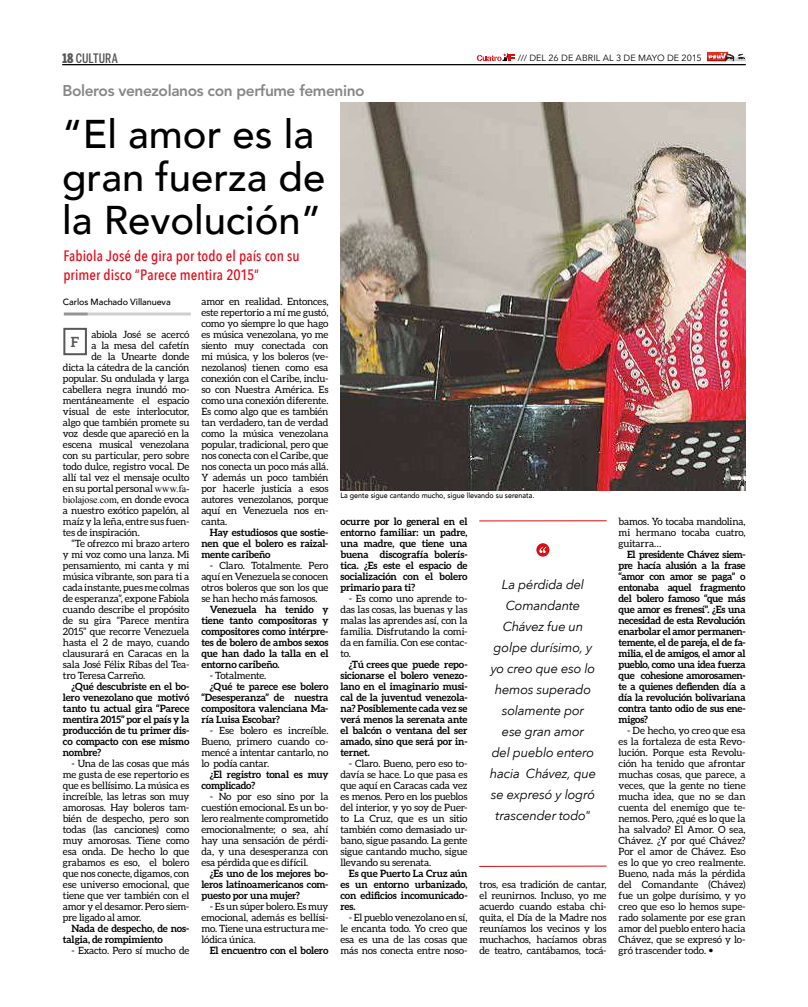
<style>
.page{position:relative;width:808px;height:1007px;background:#fff}
.page>*{position:absolute;margin:0;border:0;box-sizing:border-box;transform-origin:0 0}
.t1{font:500 40px/43px "Avenir";color:#000}
.t2{font:800 15.5px "Avenir LT Std";letter-spacing:-.025em;color:#878787}
.t3{font:500 15px/19px "Avenir Next Condensed";letter-spacing:.005em;color:#e30613}
.t4{font:700 14px "Aleo";color:#575756}
.t5{font:italic 13px/21px "Avenir Next";letter-spacing:-.02em;color:#000;text-align:center}
.t6{font:500 13px "Benton Sans Comp";letter-spacing:.005em;color:#575756}
.t7{font:10px/11px "Aleo";letter-spacing:-.015em;color:#000;text-align:justify}
.t8{font:700 10px/11px "Aleo";letter-spacing:-.015em;color:#000;text-align:justify}
.t9{font:10px "Times New Roman";letter-spacing:-.015em;color:#000}
.t10{font:9px "Avenir Next";letter-spacing:.015em;color:#000}
.t11{font:500 9px "Avenir";letter-spacing:-.005em;color:#000}
.t12{font:500 7.6px "Avenir";color:#000;scale:.94 1}
.s1{font-weight:900}
.s2{font-family:"Times New Roman"}
.s3{font-family:"Aleo"}
.s4{font-family:"Avenir Next Condensed";font-weight:700}
</style>
<div class="page">
<svg style="left:477px;top:53px;width:38px;height:8px"></svg>
<img style="left:707px;top:61px;width:39px;height:1px">
<svg style="left:707px;top:52px;width:38px;height:9px"></svg>
<hr style="left:62px;top:64px;width:684px;height:1px;background:#000">
<hr style="left:88px;top:312px;width:103px;height:3px;background:#b3b2b2">
<hr style="left:64px;top:312px;width:24px;height:3px;background:#575756">
<div style="left:63px;top:328px;width:24px;height:27px;border:2px solid #575756"></div>
<img style="left:340px;top:103px;width:405px;height:387px">
<svg style="left:536px;top:543px;width:13px;height:13px"></svg>
<hr style="left:479px;top:520px;width:127px;height:1px;background:#db0e15">
<svg style="left:479px;top:865px;width:128px;height:2px"></svg>
<h3 class="t6" style="left:62px;top:51px;width:57px"><span class="s1">18</span> CULTURA</h3>
<p class="t10" style="left:518px;top:50px;width:185px">/// DEL 26 DE ABRIL AL 3 DE MAYO DE 2015</p>
<h2 class="t2" style="left:62px;top:82px;width:304px">Boleros venezolanos con perfume femenino</h2>
<h1 class="t1" style="left:62px;top:110px;width:265px">“El amor es la gran fuerza de la Revolución”</h1>
<h3 class="t3" style="left:63px;top:247px;width:238px">Fabiola José de gira por todo el país con su primer disco “Parece mentira 2015”</h3>
<p class="t11" style="left:63px;top:294px;width:109px">Carlos Machado Villanueva</p>
<p class="t7" style="left:63px;top:328px;width:128px;text-align:right">abiola José se acercó<br>a la mesa del cafetín<br>de la Unearte donde<br>dicta la cátedra de la canción popular. Su ondulada y larga cabellera negra inundó mo&shy;mentáneamente el espacio visual de este interlocutor, algo que también promete su voz desde que apareció en la escena musical venezolana con su particular, pero sobre todo dulce, registro vocal. De allí tal vez el mensaje oculto en su portal personal <span class="s2">www.fa-</span></p>
<p class="t9" style="left:63px;top:492px;width:128px">biolajose.com<span class="s3">, en donde evoca</span></p>
<p class="t7" style="left:63px;top:504px;width:128px">a nuestro exótico papelón, al maíz y la leña, entre sus fuen&shy;tes de inspiración.</p>
<p class="t7" style="left:63px;top:537px;width:128px;text-indent:8px">“Te ofrezco mi brazo artero y mi voz como una lanza. Mi pensamiento, mi canta y mi música vibrante, son para ti a cada instante, pues me colmas de esperanza”, expone Fabiola cuando describe el propósito de su gira “Parece mentira 2015” que recorre Venezuela hasta el 2 de mayo, cuando clausurará en Caracas en la sala José Félix Ribas del Tea&shy;tro Teresa Carreño.</p>
<p class="t8" style="left:63px;top:680px;width:128px;text-indent:9px">¿Qué descubriste en el bo&shy;lero venezolano que motivó tanto tu actual gira “Parece mentira 2015” por el país y la producción de tu primer dis&shy;co compacto con ese mismo nombre?</p>
<p class="t7" style="left:63px;top:757px;width:128px;text-indent:8px">- Una de las cosas que más me gusta de ese repertorio es que es bellísimo. La música es increíble, las letras son muy amorosas. Hay boleros tam&shy;bién de despecho, pero son todas (las canciones) como muy amorosas. Tiene como esa onda. De hecho lo que grabamos es eso, el bolero que nos conecte, digamos, con ese universo emocional, que tiene que ver también con el amor y el desamor. Pero siem&shy;pre ligado al amor.</p>
<p class="t8" style="left:63px;top:922px;width:128px;text-indent:9px">Nada de despecho, de nos&shy;talgia, de rompimiento</p>
<p class="t7" style="left:71px;top:944px;width:119px">- Exacto. Pero sí mucho de</p>
<h3 class="t4" style="left:71px;top:333px;width:10px">F</h3>
<p class="t7" style="left:201px;top:295px;width:129px">amor en realidad. Entonces, este repertorio a mí me gustó, como yo siempre lo que hago es música venezolana, yo me siento muy conectada con mi música, y los boleros (ve&shy;nezolanos) tienen como esa conexión con el Caribe, inclu&shy;so con Nuestra América. Es como una conexión diferente.<br>Es como algo que es también tan verdadero, tan de verdad como la música venezolana popular, tradicional, pero que nos conecta con el Caribe, que nos conecta un poco más allá.<br>Y además un poco también por hacerle justicia a esos autores venezolanos, porque aquí en Venezuela nos en&shy;canta.</p>
<p class="t8" style="left:201px;top:526px;width:129px;text-indent:8px">Hay estudiosos que sostie&shy;nen que el bolero es raizal&shy;mente caribeño</p>
<p class="t7" style="left:201px;top:559px;width:129px;text-indent:8px">- Claro. Totalmente. Pero aquí en Venezuela se conocen otros boleros que son los que se han hecho más famosos.</p>
<p class="t8" style="left:201px;top:603px;width:129px;text-indent:8px">Venezuela ha tenido y tiene tanto compositoras y compositores como intérpre&shy;tes de bolero de ambos sexos que han dado la talla en el entorno caribeño.</p>
<p class="t7" style="left:210px;top:669px;width:58px">- Totalmente.</p>
<p class="t8" style="left:201px;top:680px;width:129px;text-indent:8px">¿Qué te parece ese bolero “Desesperanza” de nuestra compositora valenciana Ma&shy;ría Luisa Escobar?</p>
<p class="t7" style="left:201px;top:724px;width:129px;text-indent:8px">- Ese bolero es increíble.<br>Bueno, primero cuando co&shy;mencé a intentar cantarlo, no lo podía cantar.</p>
<p class="t8" style="left:201px;top:768px;width:129px;text-indent:8px">¿El registro tonal es muy complicado?</p>
<p class="t7" style="left:201px;top:790px;width:129px;text-indent:8px">- No por eso sino por la cuestión emocional. Es un bo&shy;lero realmente comprometido emocionalmente; o sea, ahí hay una sensación de pérdi&shy;da, y una desesperanza con esa pérdida que es difícil.</p>
<p class="t8" style="left:201px;top:867px;width:129px;text-indent:8px">¿Es uno de los mejores bo&shy;leros latinoamericanos com&shy;puesto por una mujer?</p>
<p class="t7" style="left:201px;top:900px;width:129px;text-indent:8px">- Es un súper bolero. Es muy emocional, además es bellísi&shy;mo. Tiene una estructura me&shy;lódica única.</p>
<p class="t8" style="left:210px;top:944px;width:120px">El encuentro con el bolero</p>
<p class="t12" style="left:340px;top:488px;width:208px">La gente sigue cantando mucho, sigue llevando su serenata.</p>
<p class="t8" style="left:340px;top:515px;width:129px">ocurre por lo general en el entorno familiar: un padre, una madre, que tiene una buena discografía bolerís&shy;tica. ¿Es este el espacio de socialización con el bolero primario para ti?</p>
<p class="t7" style="left:340px;top:592px;width:129px;text-indent:9px">- Es como uno aprende to&shy;das las cosas, las buenas y las malas las aprendes así, con la familia. Disfrutando la comi&shy;da en familia. Con ese contac&shy;to.</p>
<p class="t8" style="left:340px;top:658px;width:129px;text-indent:9px">¿Tú crees que puede repo&shy;sicionarse el bolero venezo&shy;lano en el imaginario musi&shy;cal de la juventud venezola&shy;na? Posiblemente cada vez se verá menos la serenata ante el balcón o ventana del ser amado, sino que será por in&shy;ternet.</p>
<p class="t7" style="left:340px;top:757px;width:129px;text-indent:9px">- Claro. Bueno, pero eso to&shy;davía se hace. Lo que pasa es que aquí en Caracas cada vez es menos. Pero en los pueblos del interior, y yo soy de Puer&shy;to La Cruz, que es un sitio también como demasiado ur&shy;bano, sigue pasando. La gente sigue cantando mucho, sigue llevando su serenata.</p>
<p class="t8" style="left:340px;top:867px;width:129px;text-indent:8px">Es que Puerto La Cruz aún es un entorno urbanizado, con edificios incomunicado&shy;res.</p>
<p class="t7" style="left:340px;top:911px;width:129px;text-indent:8px">- El pueblo venezolano en sí, le encanta todo. Yo creo que esa es una de las cosas que más nos conecta entre noso-</p>
<h3 class="t5" style="left:490px;top:573px;width:108px">La pérdida del<br>Comandante<br>Chávez fue un golpe durísimo, y yo creo que eso lo hemos superado solamente por<br>ese gran amor<br>del pueblo entero hacia Chávez, que se expresó y logró trascender todo"</h3>
<p class="t7" style="left:479px;top:878px;width:129px">tros, esa tradición de cantar, el reunirnos. Incluso, yo me acuerdo cuando estaba chi&shy;quita, el Día de la Madre nos reuníamos los vecinos y los muchachos, hacíamos obras de teatro, cantábamos, tocá-</p>
<p class="t7" style="left:618px;top:515px;width:129px">bamos. Yo tocaba mandolina, mi hermano tocaba cuatro, guitarra…</p>
<p class="t8" style="left:618px;top:548px;width:129px;text-indent:8px">El presidente Chávez siem&shy;pre hacía alusión a la frase “amor con amor se paga” o entonaba aquel fragmento del bolero famoso “que más que amor es frenesí”. ¿Es una necesidad de esta Revolución enarbolar el amor permanen&shy;temente, el de pareja, el de fa&shy;milia, el de amigos, el amor al pueblo, como una idea fuerza que cohesione amorosamen&shy;te a quienes defienden día a día la revolución bolivariana contra tanto odio de sus ene&shy;migos?</p>
<p class="t7" style="left:618px;top:724px;width:129px;text-indent:8px">- De hecho, yo creo que esa es la fortaleza de esta Revo&shy;lución. Porque esta Revolu&shy;ción ha tenido que afrontar muchas cosas, que parece, a veces, que la gente no tiene mucha idea, que no se dan cuenta del enemigo que te&shy;nemos. Pero, ¿qué es lo que la ha salvado? El Amor. O sea, Chávez. ¿Y por qué Chávez?<br>Por el amor de Chávez. Eso es lo que yo creo realmente.<br>Bueno, nada más la pérdida del Comandante (Chávez) fue un golpe durísimo, y yo creo que eso lo hemos supe&shy;rado solamente por ese gran amor del pueblo entero hacia Chávez, que se expresó y lo&shy;gró trascender todo. <span class="s4">•</span></p>
</div>
